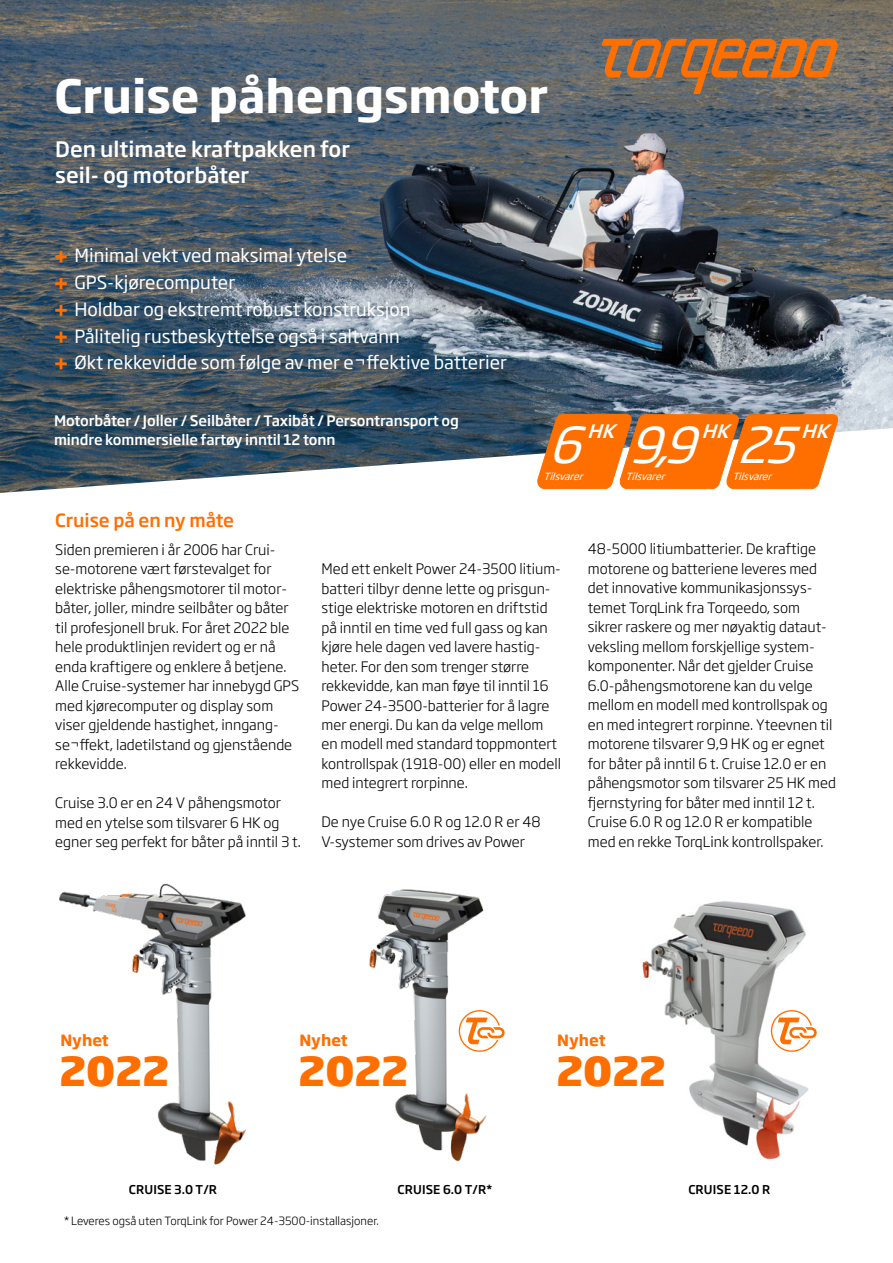
<style>
.page{position:relative;width:893px;height:1263px;background:#fff}
.page>*{position:absolute;margin:0;border:0;box-sizing:border-box;transform-origin:0 0}
.t1{font:italic 49.05px "Soho Gothic Std";color:#fff}
.t2{font:italic 48.75px "Soho Gothic Std";color:#fff}
.t3{font:700 45px "Soho Gothic Std";color:#fff}
.t4{font:800 39.45px "Soho Gothic Std";color:#ff6f00}
.t5{font:500 21px/25.5px "Soho Gothic Std";color:#fff}
.t6{font:italic 500 18.45px "Soho Gothic Std";color:#fff}
.t7{font:italic 500 18.3px "Soho Gothic Std";color:#fff}
.t8{font:18px/26.7px "Soho Gothic Std";color:#fff}
.t9{font:500 18px "Soho Gothic Std";color:#ff6f00}
.t10{font:700 15.3px "Soho Gothic Std";color:#ff6f00}
.t11{font:300 14.25px/19.5px "Soho Gothic Std";color:#000}
.t12{font:500 14.25px/19.5px "Soho Gothic Std";letter-spacing:-.005em;color:#fff}
.t13{font:500 12px "Soho Gothic Std";letter-spacing:.015em;color:#000}
.t14{font:300 11.25px "Soho Gothic Std";color:#000}
.t15{font:italic 9.75px "Soho Gothic Std";color:#fff}
</style>
<div class="page">
<img style="left:0;top:0;width:893px;height:493px">
<svg style="left:601px;top:39px;width:238px;height:55px;background:#a16d43"></svg>
<svg style="left:55px;top:251px;width:12px;height:11px"></svg>
<svg style="left:55px;top:278px;width:12px;height:11px"></svg>
<svg style="left:55px;top:305px;width:12px;height:11px"></svg>
<svg style="left:55px;top:331px;width:12px;height:12px"></svg>
<svg style="left:55px;top:358px;width:12px;height:11px"></svg>
<svg style="left:535px;top:414px;width:305px;height:75px;background:#f57717"></svg>
<img style="left:59px;top:883px;width:187px;height:282px">
<svg style="left:813px;top:1027px;width:4px;height:11px"></svg>
<img style="left:642px;top:901px;width:171px;height:259px">
<img style="left:369px;top:889px;width:118px;height:273px">
<svg style="left:459px;top:1010px;width:46px;height:42px"></svg>
<h3 class="t3" style="left:55px;top:67px;width:495px">Cruise påhengsmotor</h3>
<h3 class="t5" style="left:55px;top:137px;width:296px">Den ultimate kraftpakken for seil- og motorbåter</h3>
<p class="t8" style="left:74px;top:243px;width:434px">Minimal vekt ved maksimal ytelse GPS-kjørecomputer<br>Holdbar og ekstremt robust konstruksjon<br>Pålitelig rustbeskyttelse også i saltvann<br>Økt rekkevidde som følge av mer e¬ffektive batterier</p>
<p class="t12" style="left:54px;top:411px;width:406px">Motorbåter / Joller / Seilbåter / Taxibåt / Persontransport og mindre kommersielle fartøy inntil 12 tonn</p>
<h1 class="t1" style="left:549px;top:414px;width:52px">6</h1>
<p class="t6" style="left:587px;top:419px;width:36px">HK</p>
<p class="t15" style="left:543px;top:470px;width:44px">Tilsvarer</p>
<h2 class="t2" style="left:629px;top:414px;width:86px">9,9</h2>
<p class="t7" style="left:702px;top:420px;width:36px">HK</p>
<p class="t15" style="left:626px;top:470px;width:44px">Tilsvarer</p>
<h2 class="t2" style="left:738px;top:414px;width:77px">25</h2>
<p class="t7" style="left:801px;top:420px;width:36px">HK</p>
<p class="t15" style="left:732px;top:470px;width:44px">Tilsvarer</p>
<p class="t9" style="left:55px;top:508px;width:180px">Cruise på en ny måte</p>
<p class="t11" style="left:55px;top:540px;width:245px">Siden premieren i år 2006 har Crui&shy;se-motorene vært førstevalget for elektriske påhengsmotorer til motor&shy;båter, joller, mindre seilbåter og båter til profesjonell bruk. For året 2022 ble hele produktlinjen revidert og er nå enda kraftigere og enklere å betjene.<br>Alle Cruise-systemer har innebygd GPS med kjørecomputer og display som viser gjeldende hastighet, inngang&shy;se¬ffekt, ladetilstand og gjenstående rekkevidde.</p>
<p class="t11" style="left:55px;top:793px;width:247px">Cruise 3.0 er en 24 V påhengsmotor med en ytelse som tilsvarer 6 HK og egner seg perfekt for båter på inntil 3 t.</p>
<p class="t11" style="left:322px;top:559px;width:241px">Med ett enkelt Power 24-3500 litium&shy;batteri tilbyr denne lette og prisgun&shy;stige elektriske motoren en driftstid på inntil en time ved full gass og kan kjøre hele dagen ved lavere hastig&shy;heter. For den som trenger større rekkevidde, kan man føye til inntil 16<br>Power 24-3500-batterier for å lagre mer energi. Du kan da velge mellom en modell med standard toppmontert kontrollspak (1918-00) eller en modell med integrert rorpinne.</p>
<p class="t11" style="left:322px;top:813px;width:221px">De nye Cruise 6.0 R og 12.0 R er 48<br>V-systemer som drives av Power</p>
<p class="t11" style="left:588px;top:540px;width:250px">48-5000 litiumbatterier. De kraftige motorene og batteriene leveres med det innovative kommunikasjonssys&shy;temet TorqLink fra Torqeedo, som sikrer raskere og mer nøyaktig dataut&shy;veksling mellom forskjellige system&shy;komponenter. Når det gjelder Cruise 6.0-påhengsmotorene kan du velge mellom en modell med kontrollspak og en med integrert rorpinne. Yteevnen til motorene tilsvarer 9,9 HK og er egnet for båter på inntil 6 t. Cruise 12.0 er en påhengsmotor som tilsvarer 25 HK med fjernstyring for båter med inntil 12 t.<br>Cruise 6.0 R og 12.0 R er kompatible med en rekke TorqLink kontrollspaker.</p>
<p class="t10" style="left:60px;top:1031px;width:50px">Nyhet</p>
<h3 class="t4" style="left:59px;top:1045px;width:111px">2022</h3>
<p class="t10" style="left:299px;top:1031px;width:50px">Nyhet</p>
<h3 class="t4" style="left:298px;top:1045px;width:111px">2022</h3>
<p class="t10" style="left:557px;top:1031px;width:50px">Nyhet</p>
<h3 class="t4" style="left:556px;top:1045px;width:111px">2022</h3>
<p class="t13" style="left:398px;top:1182px;width:97px">CRUISE 6.0 T/R*</p>
<p class="t13" style="left:129px;top:1182px;width:90px">CRUISE 3.0 T/R</p>
<p class="t13" style="left:688px;top:1182px;width:83px">CRUISE 12.0 R</p>
<p class="t14" style="left:64px;top:1214px;width:317px">* Leveres også uten TorqLink for Power 24-3500-installasjoner.</p>
</div>
